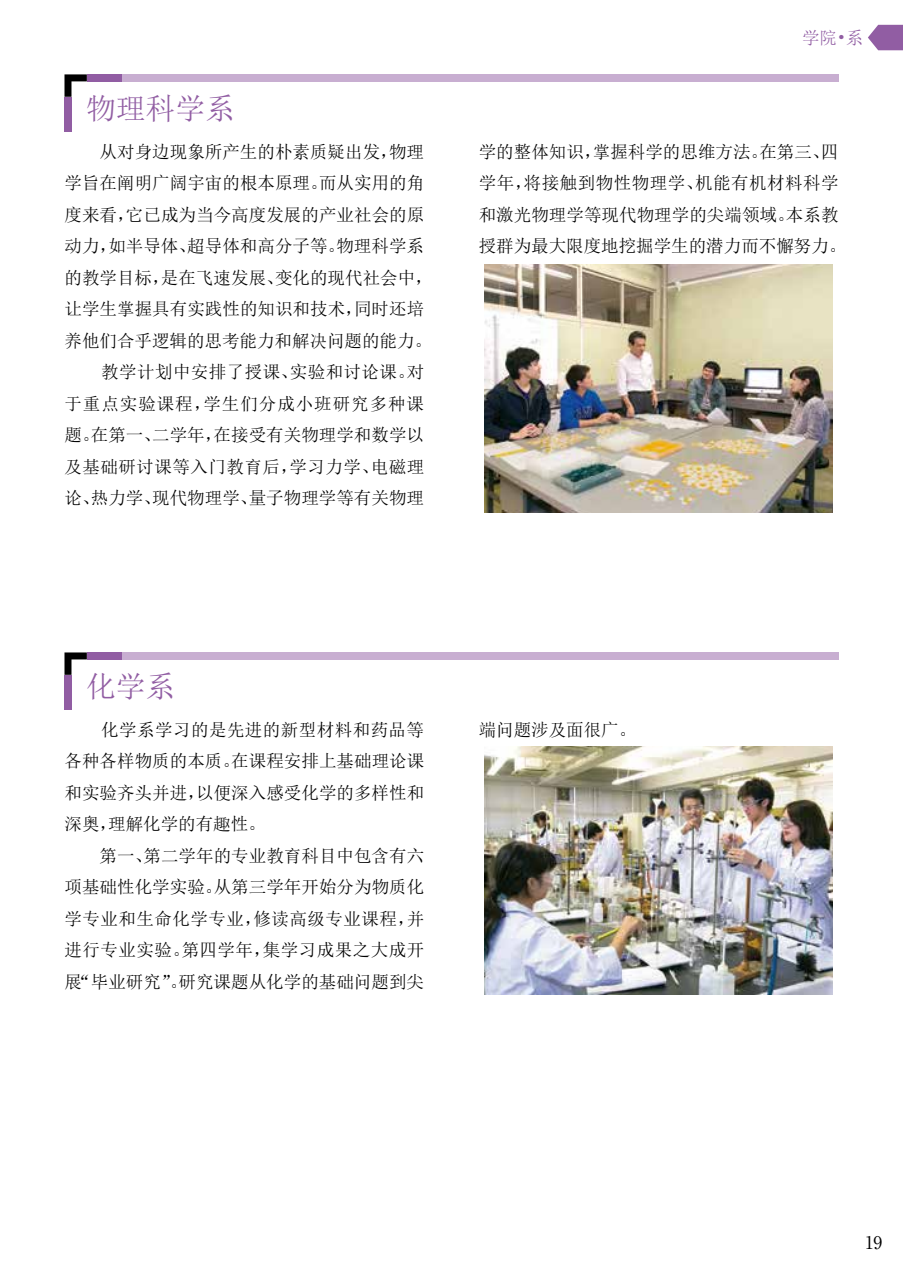
<style>
.page{position:relative;width:903px;height:1275px;background:#fff}
.page>*{position:absolute;margin:0;border:0;box-sizing:border-box;transform-origin:0 0}
.t1{font:29.75px "Sim Sun";color:#915da3}
.t2{font:17.5px/31.5px "Sim Sun";letter-spacing:.005em;color:#000}
.t3{font:17.5px "Sim Sun";letter-spacing:.03em;color:#000}
.t4{font:17.5px "Sim Sun";letter-spacing:.055em;color:#000}
.t5{font:17.5px "Sim Sun";letter-spacing:.025em;color:#000}
.t6{font:17.5px "Sim Sun";color:#915da3}
.t7{font:17.5px "Ryumin Pr 6";color:#000}
</style>
<div class="page">
<svg style="left:64px;top:652px;width:23px;height:23px"></svg>
<div style="left:121px;top:652px;width:717px;height:7px;background:#c8aed1"></div>
<div style="left:87px;top:652px;width:34px;height:7px;background:#915da3"></div>
<div style="left:64px;top:675px;width:7px;height:34px;background:#915da3"></div>
<svg style="left:64px;top:74px;width:23px;height:23px"></svg>
<div style="left:121px;top:74px;width:717px;height:7px;background:#c8aed1"></div>
<div style="left:87px;top:74px;width:34px;height:7px;background:#915da3"></div>
<div style="left:64px;top:97px;width:7px;height:34px;background:#915da3"></div>
<img style="left:485px;top:264px;width:347px;height:248px">
<img style="left:485px;top:746px;width:347px;height:248px">
<svg style="left:868px;top:25px;width:35px;height:25px"></svg>
<p class="t1" style="left:86px;top:93px;width:150px">物理科学系</p>
<p class="t2" style="left:100px;top:135px;width:326px">从对身边现象所产生的朴素质疑出发，物理</p>
<p class="t2" style="left:64px;top:167px;width:361px">学旨在阐明广阔宇宙的根本原理。而从实用的角</p>
<p class="t2" style="left:64px;top:198px;width:361px">度来看，它已成为当今高度发展的产业社会的原</p>
<p class="t2" style="left:64px;top:230px;width:361px">动力，如半导体、超导体和高分子等。物理科学系</p>
<p class="t2" style="left:64px;top:261px;width:370px">的教学目标，是在飞速发展、变化的现代社会中，</p>
<p class="t2" style="left:64px;top:293px;width:361px">让学生掌握具有实践性的知识和技术，同时还培</p>
<p class="t2" style="left:64px;top:324px;width:369px">养他们合乎逻辑的思考能力和解决问题的能力。</p>
<p class="t5" style="left:101px;top:363px;width:324px">教学计划中安排了授课、实验和讨论课。对</p>
<p class="t4" style="left:64px;top:394px;width:361px">于重点实验课程，学生们分成小班研究多种课</p>
<p class="t2" style="left:64px;top:419px;width:361px">题。在第一、二学年，在接受有关物理学和数学以</p>
<p class="t3" style="left:64px;top:457px;width:361px">及基础研讨课等入门教育后，学习力学、电磁理</p>
<p class="t2" style="left:64px;top:482px;width:361px">论、热力学、现代物理学、量子物理学等有关物理</p>
<p class="t6" style="left:802px;top:29px;width:63px">学院•系</p>
<p class="t2" style="left:479px;top:135px;width:369px">学的整体知识，掌握科学的思维方法。在第三、四学年，将接触到物性物理学、机能有机材料科学和激光物理学等现代物理学的尖端领域。本系教授群为最大限度地挖掘学生的潜力而不懈努力。</p>
<p class="t1" style="left:86px;top:671px;width:91px">化学系</p>
<p class="t2" style="left:64px;top:713px;width:361px;text-indent:37px">化学系学习的是先进的新型材料和药品等各种各样物质的本质。在课程安排上基础理论课和实验齐头并进，以便深入感受化学的多样性和深奥，理解化学的有趣性。<br>　　第一、第二学年的专业教育科目中包含有六项基础性化学实验。从第三学年开始分为物质化学专业和生命化学专业，修读高级专业课程，并进行专业实验。第四学年，集学习成果之大成开展“毕业研究”。研究课题从化学的基础问题到尖</p>
<p class="t2" style="left:479px;top:713px;width:159px">端问题涉及面很广。</p>
<p class="t7" style="left:865px;top:1229px;width:19px">19</p>
</div>
